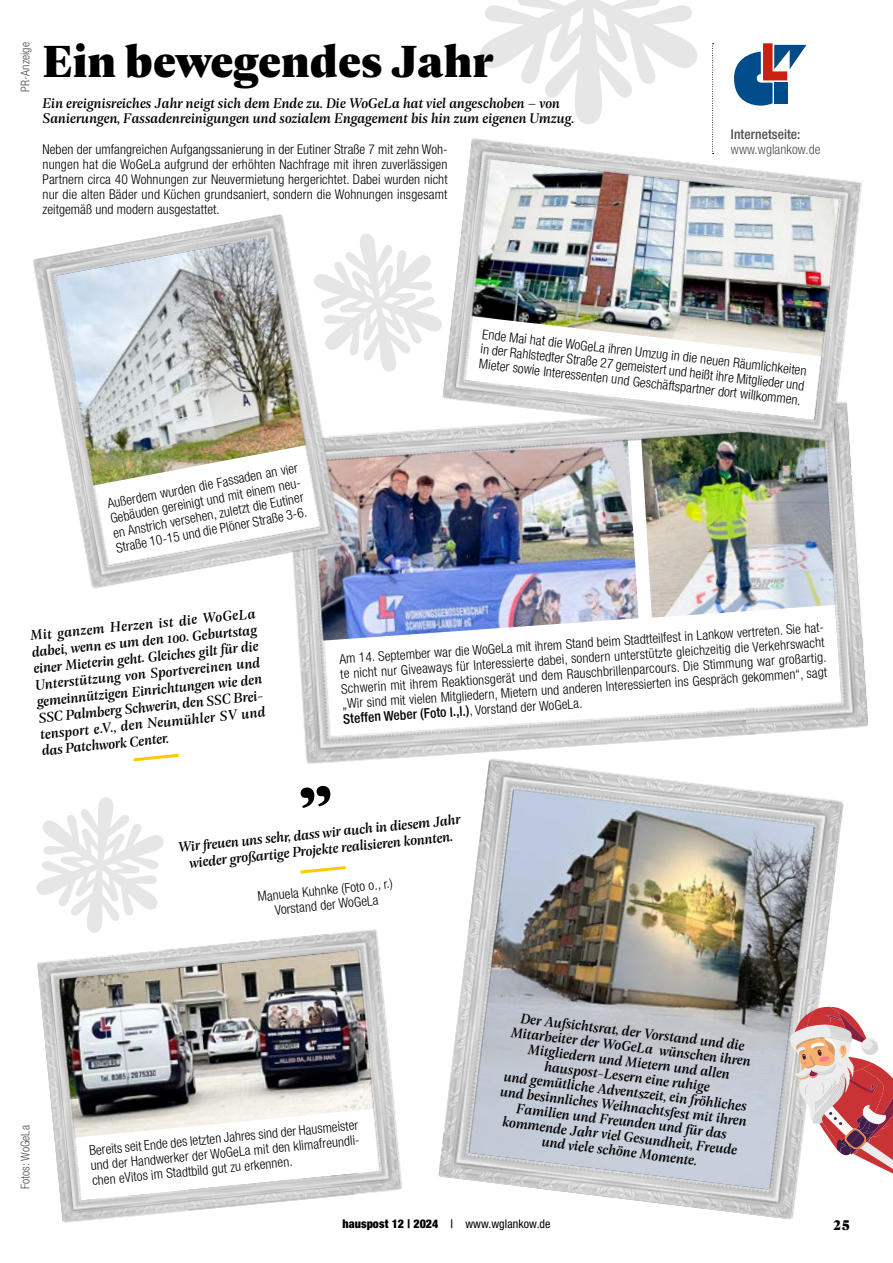
<style>
.page{position:relative;width:893px;height:1263px;background:#fff}
.page>*{position:absolute;margin:0;border:0;box-sizing:border-box;transform-origin:0 0}
.t1{font:900 48px "Geller Headline";letter-spacing:.005em;color:#000}
.t2{font:italic 500 15px/15px "Geller Headline";letter-spacing:.005em;color:#000;text-align:center}
.t3{font:900 15px "Geller Headline";color:#000}
.t4{font:300 condensed 13.5px/15px "Helvetica Neue LT Std";letter-spacing:.005em;color:#000}
.t5{font:300 condensed 13.5px "Helvetica Neue LT Std";letter-spacing:.005em;color:#4d4d4c}
.t6{font:500 condensed 13.5px "Helvetica Neue LT Std";letter-spacing:.005em;color:#4d4d4c}
.t7{font:900 condensed 12px "Helvetica Neue LT Std";letter-spacing:.005em;color:#000}
.t8{font:300 condensed 12px "Helvetica Neue LT Std";letter-spacing:.005em;color:#4d4d4c}
.s1{font-weight:500}
.s2{font-weight:400}
</style>
<div class="page">
<img style="left:295px;top:430px;width:430px;height:334px">
<img style="left:725px;top:446px;width:143px;height:291px">
<svg style="left:351px;top:234px;width:77px;height:138px"></svg>
<svg style="left:36px;top:797px;width:128px;height:129px"></svg>
<img style="left:37px;top:926px;width:138px;height:297px">
<svg style="left:479px;top:0;width:218px;height:124px"></svg>
<svg style="left:712px;top:43px;width:2px;height:85px"></svg>
<svg style="left:734px;top:43px;width:72px;height:63px"></svg>
<svg style="left:133px;top:753px;width:46px;height:9px"></svg>
<svg style="left:300px;top:785px;width:31px;height:23px"></svg>
<svg style="left:300px;top:866px;width:46px;height:8px"></svg>
<img style="left:428px;top:129px;width:434px;height:317px">
<img style="left:432px;top:760px;width:400px;height:460px">
<img style="left:33px;top:214px;width:318px;height:384px">
<img style="left:163px;top:920px;width:239px;height:292px">
<img style="left:464px;top:753px;width:380px;height:218px">
<svg style="left:789px;top:1007px;width:104px;height:178px"></svg>
<p class="t8" style="left:18px;top:92px;width:51px;rotate:-90deg">PR-Anzeige</p>
<h1 class="t1" style="left:43px;top:27px;width:452px">Ein bewegendes Jahr</h1>
<p class="t2" style="left:43px;top:95px;width:533px;text-align:left">Ein ereignisreiches Jahr neigt sich dem Ende zu. Die WoGeLa hat viel angeschoben – von<br>Sanierungen, Fassadenreinigungen und sozialem Engagement bis hin zum eigenen Umzug.</p>
<p class="t4" style="left:43px;top:141px;width:407px;text-align:justify">Neben der umfangreichen Aufgangssanierung in der Eutiner Straße 7 mit zehn Woh&shy;nungen hat die WoGeLa aufgrund der erhöhten Nachfrage mit ihren zuverlässigen Partnern circa 40 Wohnungen zur Neuvermietung hergerichtet. Dabei wurden nicht nur die alten Bäder und Küchen grundsaniert, sondern die Wohnungen insgesamt zeitgemäß und modern ausgestattet.</p>
<p class="t6" style="left:731px;top:126px;width:71px">Internetseite:</p>
<p class="t5" style="left:731px;top:141px;width:91px">www.wglankow.de</p>
<p class="t4" style="left:106px;top:497px;width:197px;rotate:-11deg">Außerdem wurden die Fassaden an vier Gebäuden gereinigt und mit einem neu&shy;en Anstrich versehen, zuletzt die Eutiner Straße 10-15 und die Plöner Straße 3-6.</p>
<p class="t4" style="left:483px;top:328px;width:328px;text-align:justify;rotate:6deg">Ende Mai hat die WoGeLa ihren Umzug in die neuen Räumlichkeiten in der Rahlstedter Straße 27 gemeistert und heißt ihre Mitglieder und Mieter sowie Interessenten und Geschäftspartner dort willkommen.</p>
<p class="t2" style="left:29px;top:627px;width:229px;line-height:16.5px;text-align:justify;rotate:-6deg">Mit ganzem Herzen ist die WoGeLa dabei, wenn es um den 100. Geburtstag einer Mieterin geht. Gleiches gilt für die Unterstützung von Sportvereinen und gemeinnützigen Einrichtungen wie den SSC Palmberg Schwerin, den SSC Brei&shy;tensport e.V., den Neumühler SV und das Patchwork Center.</p>
<p class="t4" style="left:339px;top:652px;width:490px;rotate:-4deg">Am 14. September war die WoGeLa mit ihrem Stand beim Stadtteilfest in Lankow vertreten. Sie hat&shy;te nicht nur Giveaways für Interessierte dabei, sondern unterstützte gleichzeitig die Verkehrswacht Schwerin mit ihrem Reaktionsgerät und dem Rauschbrillenparcours. Die Stimmung war großartig. „Wir sind mit vielen Mitgliedern, Mietern und anderen Interessierten ins Gespräch gekommen“, sagt <span class="s1">Steffen Weber (Foto l.,l.)</span>, Vorstand der WoGeLa.</p>
<p class="t8" style="left:18px;top:1189px;width:65px;rotate:-90deg">Fotos: WoGeLa</p>
<p class="t2" style="left:177px;top:839px;width:285px;line-height:16.5px;rotate:-6deg">Wir freuen uns sehr, dass wir auch in diesem Jahr wieder großartige Projekte realisieren konnten.</p>
<p class="t4" style="left:257px;top:889px;width:137px;text-align:center;rotate:-6deg">Manuela Kuhnke (Foto o., r.)<br>Vorstand der WoGeLa</p>
<p class="t2" style="left:510px;top:1008px;width:250px;rotate:7deg">Der Aufsichtsrat, der Vorstand und die Mitarbeiter der WoGeLa wünschen ihren Mitgliedern und Mietern und allen hauspost-Lesern eine ruhige<br>und gemütliche Adventszeit, ein fröhliches und besinnliches Weihnachtsfest mit ihren Familien und Freunden und für das kommende Jahr viel Gesundheit, Freude und viele schöne Momente.</p>
<p class="t4" style="left:89px;top:1142px;width:274px;rotate:-5deg">Bereits seit Ende des letzten Jahres sind der Hausmeister und der Handwerker der WoGeLa mit den klimafreundli&shy;chen eVitos im Stadtbild gut zu erkennen.</p>
<p class="t7" style="left:342px;top:1216px;width:210px">hauspost 12 | 2024 <span class="s1">|</span> <span class="s2">www.wglankow.de</span></p>
<p class="t3" style="left:832px;top:1214px;width:20px">25</p>
</div>
